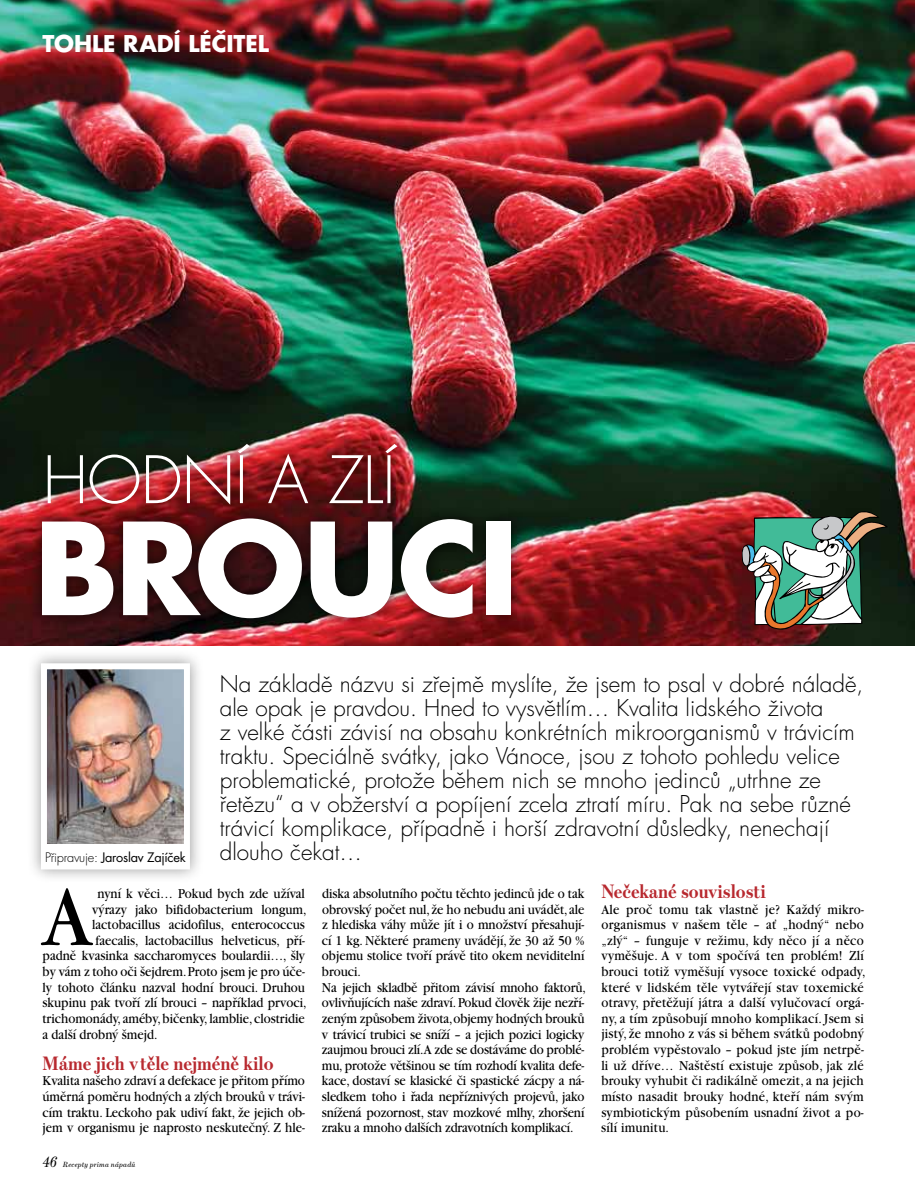
<style>
.page{position:relative;width:915px;height:1191px;background:#fff}
.page>*{position:absolute;margin:0;border:0;box-sizing:border-box;transform-origin:0 0}
.t1{font:700 124.05px "Futura CE";letter-spacing:-.02em;color:#fff}
.t2{font:89.4px "Garamond CE";color:#000;scale:.9 1}
.t3{font:300 63.6px "Futura CE";color:#fff}
.t4{font:300 22.5px/24px "Futura CE";color:#000}
.t5{font:700 22.5px "Futura CE";color:#fff}
.t6{font:700 19.5px "Escrow";color:#b8292f;scale:.9 1}
.t7{font:14.25px/15.6px "Garamond CE";color:#000;text-align:justify;scale:.9 1}
.t8{font:12.75px "Futura CE";letter-spacing:-.02em;color:#000}
.t9{font:italic 7.5px "Escrow";letter-spacing:.02em;color:#000}
.s1{font-weight:300}
.s2{font-size:15px}
</style>
<div class="page">
<img style="left:0;top:0;width:914px;height:646px">
<div style="left:33px;top:431px;width:376px;height:86px;background:#000;opacity:.75"></div>
<div style="left:27px;top:649px;width:177px;height:234px;background:#000;opacity:.4"></div>
<img style="left:48px;top:670px;width:135px;height:174px">
<div style="left:41px;top:663px;width:149px;height:206px;border:6px solid #fff"></div>
<div style="left:46px;top:844px;width:143px;height:23px;background:#fff"></div>
<div style="left:22px;top:7px;width:268px;height:68px;background:#000;opacity:.75"></div>
<svg style="left:740px;top:510px;width:147px;height:120px"></svg>
<div style="left:28px;top:505px;width:496px;height:127px;background:#000;opacity:.75"></div>
<h3 class="t5" style="left:43px;top:29px;width:223px">TOHLE RADÍ LÉČITEL</h3>
<h3 class="t3" style="left:43px;top:444px;width:356px">Hodní a zlí</h3>
<h1 class="t1" style="left:34px;top:490px;width:485px">BROUCI</h1>
<p class="t8" style="left:45px;top:849px;width:142px"><span class="s1">Připravuje:</span> Jaroslav Zajíček</p>
<p class="t4" style="left:220px;top:673px;width:645px">Na základě názvu si zřejmě myslíte, že jsem to psal v dobré náladě, ale opak je pravdou. Hned to vysvětlím… Kvalita lidského života<br>z velké části závisí na obsahu konkrétních mikroorganismů v trávicím traktu. Speciálně svátky, jako Vánoce, jsou z tohoto pohledu velice problematické, protože během nich se mnoho jedinců „utrhne ze řetězu“ a v obžerství a popíjení zcela ztratí míru. Pak na sebe různé trávicí komplikace, případně i horší zdravotní důsledky, nenechají dlouho čekat…</p>
<h2 class="t2" style="left:43px;top:873px;width:57px">A</h2>
<p class="t7" style="left:97px;top:886px;width:232px">nyní k věci… Pokud bych zde užíval</p>
<p class="t7" style="left:92px;top:901px;width:239px">výrazy jako bifidobacterium longum,</p>
<p class="t7" style="left:92px;top:917px;width:238px">lactobacillus acidofilus, enterococcus</p>
<p class="t7" style="left:96px;top:933px;width:234px">faecalis, lactobacillus helveticus, pří-</p>
<p class="t7" style="left:43px;top:948px;width:293px">padně kvasinka saccharomyces boulardii…, šly</p>
<p class="t7" style="left:43px;top:964px;width:293px">by vám z toho oči šejdrem.Proto jsem je pro úče-</p>
<p class="t7" style="left:43px;top:979px;width:293px">ly tohoto článku nazval hodní brouci. Druhou</p>
<p class="t7" style="left:43px;top:995px;width:295px">skupinu pak tvoří zlí brouci – například prvoci,</p>
<p class="t7" style="left:43px;top:1011px;width:293px">trichomonády, améby,bičenky, lamblie, clostridie</p>
<p class="t7" style="left:42px;top:1026px;width:129px">a další drobný šmejd.</p>
<h3 class="t6" style="left:43px;top:1050px;width:258px">Máme jich v těle nejméně kilo</h3>
<p class="t7" style="left:43px;top:1073px;width:293px">Kvalita našeho zdraví a defekace je přitom přímo úměrná poměru hodných a zlých brouků v trávi&shy;cím traktu. Leckoho pak udiví fakt, že jejich ob&shy;jem v organismu je naprosto neskutečný. Z hle-</p>
<p class="t9" style="left:43px;top:1160px;width:94px"><span class="s2">46</span> Recepty prima nápadů</p>
<p class="t7" style="left:322px;top:886px;width:295px;text-align:left">diska absolutního počtu těchto jedinců jde o tak obrovský počet nul, že ho nebudu ani uvádět, ale z hlediska váhy může jít i o množství přesahují&shy;cí 1 kg. Některé prameny uvádějí, že 30 až 50 % objemu stolice tvoří právě tito okem neviditelní brouci.<br>Na jejich skladbě přitom závisí mnoho faktorů, ovlivňujících naše zdraví.Pokud člověk žije nezří&shy;zeným způsobem života,objemy hodných brouků v trávicí trubici se sníží – a jejich pozici logicky zaujmou brouci zlí.A zde se dostáváme do problé&shy;mu, protože většinou se tím rozhodí kvalita defe&shy;kace, dostaví se klasické či spastické zácpy a ná&shy;sledkem toho i řada nepříznivých projevů, jako snížená pozornost, stav mozkové mlhy, zhoršení zraku a mnoho dalších zdravotních komplikací.</p>
<h3 class="t6" style="left:601px;top:879px;width:184px">Nečekané souvislosti</h3>
<p class="t7" style="left:601px;top:901px;width:295px">Ale proč tomu tak vlastně je? Každý mikro&shy;organismus v našem těle – ať „hodný“ nebo „zlý“ – funguje v režimu, kdy něco jí a něco vyměšuje. A v tom spočívá ten problém! Zlí brouci totiž vyměšují vysoce toxické odpady, které v lidském těle vytvářejí stav toxemické otravy, přetěžují játra a další vylučovací orgá&shy;ny, a tím způsobují mnoho komplikací. Jsem si jistý, že mnoho z vás si během svátků podobný problém vypěstovalo – pokud jste jím netrpě&shy;li už dříve… Naštěstí existuje způsob, jak zlé brouky vyhubit či radikálně omezit, a na jejich místo nasadit brouky hodné, kteří nám svým symbiotickým působením usnadní život a po&shy;sílí imunitu.</p>
</div>
